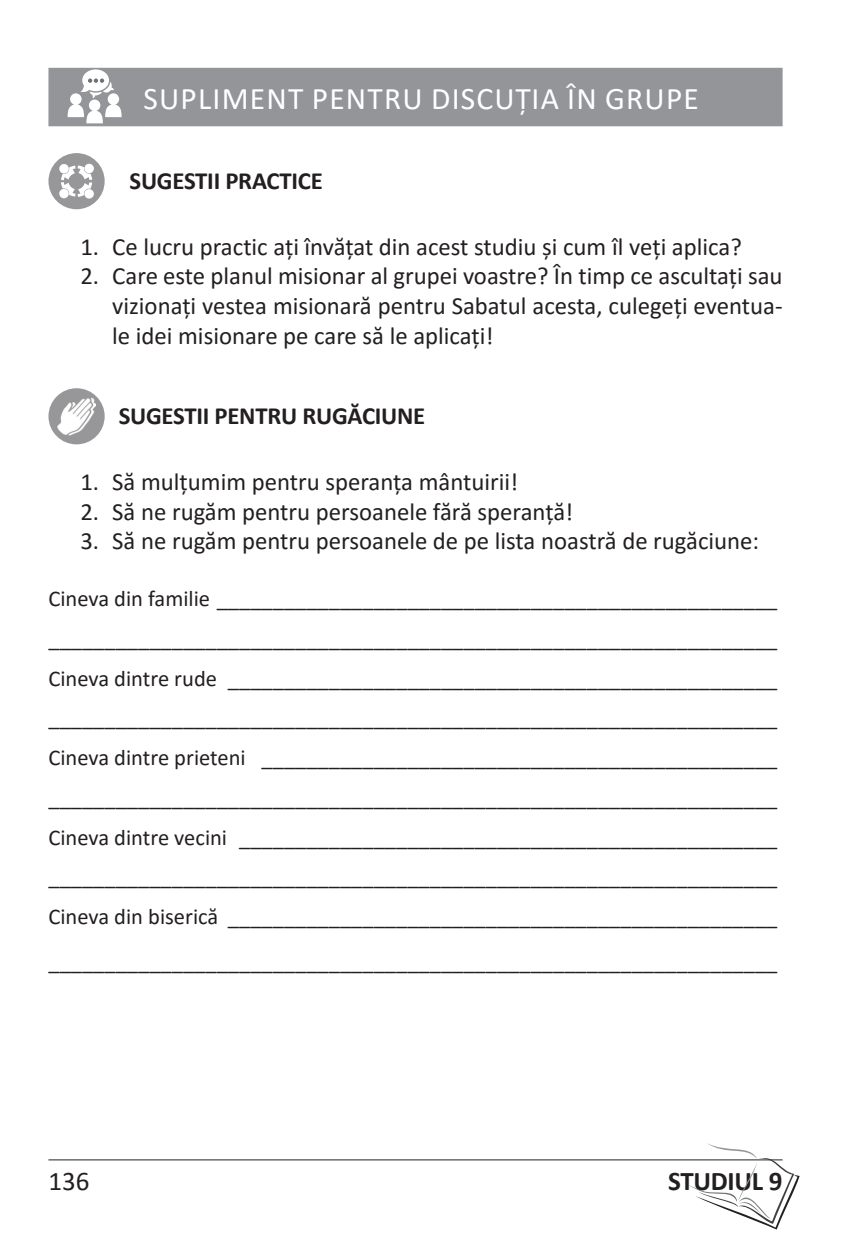
<style>
.page{position:relative;width:863px;height:1245px;background:#fff}
.page>*{position:absolute;margin:0;border:0;box-sizing:border-box;transform-origin:0 0}
.supliment{font:31.5px "Calibri";letter-spacing:.04em;color:#fff}
.t1{font:700 27px "Calibri";letter-spacing:-.01em;color:#231f20}
.t2{font:27px "Calibri";color:#231f20}
.Indent1{font:24.75px/29.7px "Calibri";color:#231f20;text-align:justify}
.Indent2{font:700 24.75px "Calibri";letter-spacing:-.01em;color:#231f20}
.Linie{font:22.5px "Calibri";color:#231f20}
</style>
<div class="page">
<hr style="left:48px;top:1159px;width:734px;height:1px;background:#231f20">
<svg style="left:687px;top:1143px;width:112px;height:86px"></svg>
<div style="left:48px;top:68px;width:734px;height:58px;background:#939598"></div>
<svg style="left:68px;top:69px;width:54px;height:54px"></svg>
<svg style="left:48px;top:153px;width:57px;height:56px"></svg>
<svg style="left:61px;top:165px;width:31px;height:32px"></svg>
<div style="left:84px;top:164px;width:10px;height:9px;background:#fff;border-radius:50%"></div>
<div style="left:59px;top:164px;width:10px;height:9px;background:#fff;border-radius:50%"></div>
<div style="left:59px;top:189px;width:10px;height:9px;background:#fff;border-radius:50%"></div>
<div style="left:84px;top:189px;width:10px;height:10px;background:#fff;border-radius:50%"></div>
<svg style="left:48px;top:388px;width:57px;height:56px"></svg>
<img style="left:58px;top:397px;width:37px;height:38px">
<p class="supliment" style="left:143px;top:76px;width:557px">SUPLIMENT PENTRU DISCUȚIA ÎN GRUPE</p>
<p class="Indent2" style="left:129px;top:163px;width:195px">SUGESTII PRACTICE</p>
<p class="Indent1" style="left:80px;top:231px;width:662px">1. Ce lucru practic ați învățat din acest studiu și cum îl veți aplica?</p>
<p class="Indent1" style="left:112px;top:261px;width:671px;text-indent:-32px">2. Care este planul misionar al grupei voastre? În timp ce ascultați sau vizionați vestea misionară pentru Sabatul acesta, culegeți eventua&shy;le idei misionare pe care să le aplicați!</p>
<p class="Indent2" style="left:119px;top:398px;width:308px">SUGESTII PENTRU RUGĂCIUNE</p>
<p class="Indent1" style="left:80px;top:466px;width:439px">1. Să mulțumim pentru speranța mântuirii!</p>
<p class="Indent1" style="left:80px;top:496px;width:494px">2. Să ne rugăm pentru persoanele fără speranță!</p>
<p class="Indent1" style="left:80px;top:526px;width:680px">3. Să ne rugăm pentru persoanele de pe lista noastră de rugăciune:</p>
<p class="Linie" style="left:48px;top:583px;width:730px">Cineva din familie __________________________________________________</p>
<p class="Linie" style="left:48px;top:623px;width:730px">_________________________________________________________________</p>
<p class="Linie" style="left:48px;top:662px;width:730px">Cineva dintre rude _________________________________________________</p>
<p class="Linie" style="left:48px;top:702px;width:730px">_________________________________________________________________</p>
<p class="Linie" style="left:48px;top:742px;width:730px">Cineva dintre prieteni ______________________________________________</p>
<p class="Linie" style="left:48px;top:782px;width:730px">_________________________________________________________________</p>
<p class="Linie" style="left:48px;top:821px;width:730px">Cineva dintre vecini ________________________________________________</p>
<p class="Linie" style="left:48px;top:861px;width:730px">_________________________________________________________________</p>
<p class="Linie" style="left:48px;top:901px;width:730px">Cineva din biserică _________________________________________________</p>
<p class="Linie" style="left:48px;top:946px;width:730px">_________________________________________________________________</p>
<p class="t2" style="left:48px;top:1162px;width:43px">136</p>
<p class="t1" style="left:668px;top:1161px;width:116px">STUDIUL 9</p>
</div>
